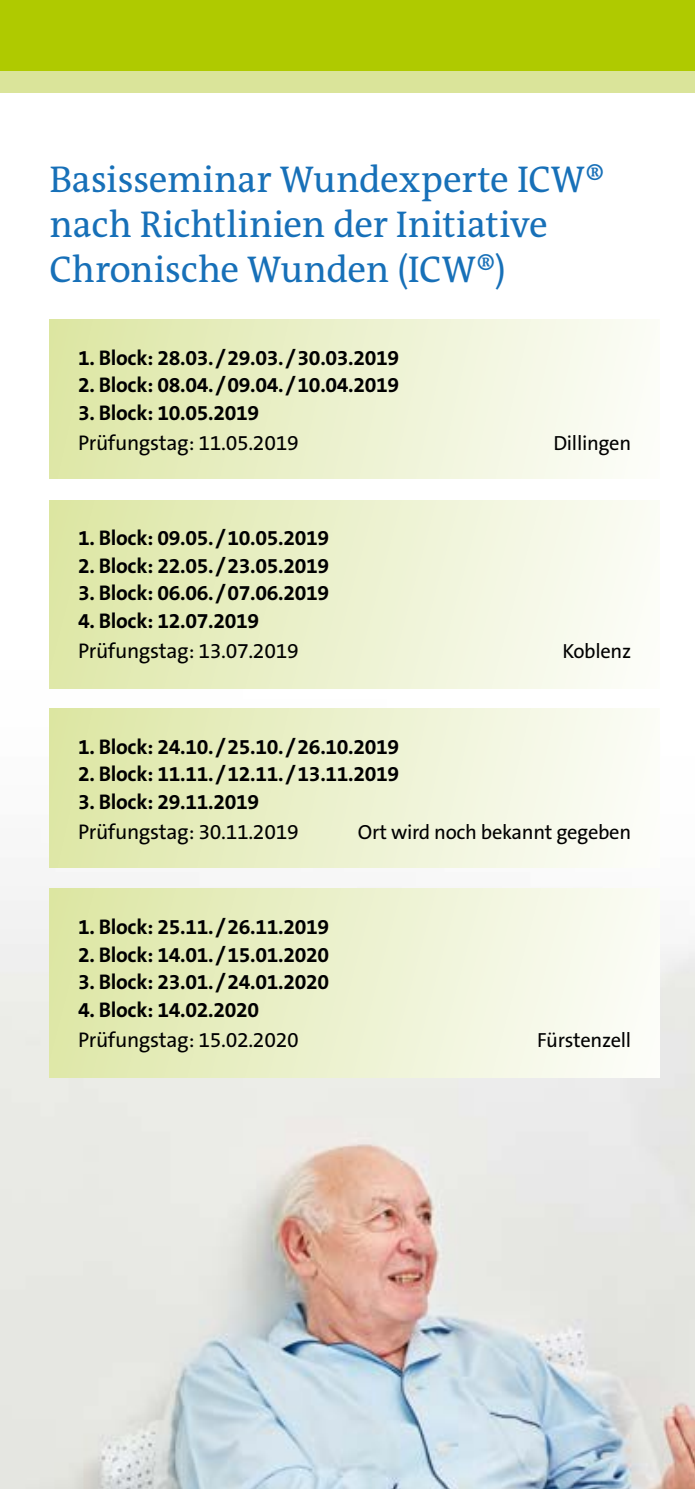
<style>
.page{position:relative;width:695px;height:1489px;background:#fff}
.page>*{position:absolute;margin:0;border:0;box-sizing:border-box;transform-origin:0 0}
.t1{font:37.5px/45px "The Antiqua B";letter-spacing:-.01em;color:#1770b8}
.t2{font:700 21.25px "The Sans B7";letter-spacing:-.015em;color:#000}
.t3{font:21.25px "The Sans B5 Plain";letter-spacing:-.015em;color:#000}
.t4{font:20.5px "The Sans B5 Plain";letter-spacing:-.015em;color:#000}
</style>
<div class="page">
<img style="left:0;top:92px;width:694px;height:1396px">
<div style="left:0;top:0;width:694px;height:92px;background:#dae49a"></div>
<div style="left:0;top:0;width:694px;height:71px;background:#afca00"></div>
<div style="left:50px;top:320px;width:609px;height:158px;background:linear-gradient(to right,#dde6a5,#fcfdf9)"></div>
<div style="left:50px;top:708px;width:609px;height:159px;background:linear-gradient(to right,#dde6a5,#fcfdf9)"></div>
<div style="left:50px;top:500px;width:609px;height:188px;background:linear-gradient(to right,#dde7a6,#fcfdf9)"></div>
<div style="left:50px;top:888px;width:609px;height:189px;background:linear-gradient(to right,#dde7a6,#fcfdf9)"></div>
<h1 class="t1" style="left:50px;top:155px;width:557px">Basisseminar Wundexperte ICW® nach Richtlinien der Initiative<br>Chronische Wunden (ICW®)</h1>
<p class="t2" style="left:78px;top:346px;width:323px">1. Block: 28.03./29.03./30.03.2019</p>
<p class="t2" style="left:78px;top:374px;width:323px">2. Block: 08.04./09.04./10.04.2019</p>
<p class="t2" style="left:78px;top:401px;width:183px">3. Block: 10.05.2019</p>
<p class="t3" style="left:78px;top:431px;width:222px">Prüfungstag: 11.05.2019</p>
<p class="t4" style="left:553px;top:432px;width:79px">Dillingen</p>
<p class="t2" style="left:78px;top:526px;width:253px">1. Block: 09.05./10.05.2019</p>
<p class="t2" style="left:78px;top:554px;width:253px">2. Block: 22.05./23.05.2019</p>
<p class="t2" style="left:78px;top:581px;width:253px">3. Block: 06.06./07.06.2019</p>
<p class="t2" style="left:78px;top:609px;width:183px">4. Block: 12.07.2019</p>
<p class="t3" style="left:78px;top:639px;width:222px">Prüfungstag: 13.07.2019</p>
<p class="t4" style="left:562px;top:639px;width:70px">Koblenz</p>
<p class="t2" style="left:78px;top:735px;width:323px">1. Block: 24.10./25.10./26.10.2019</p>
<p class="t2" style="left:78px;top:762px;width:323px">2. Block: 11.11./12.11./13.11.2019</p>
<p class="t2" style="left:78px;top:790px;width:183px">3. Block: 29.11.2019</p>
<p class="t3" style="left:78px;top:820px;width:222px">Prüfungstag: 30.11.2019</p>
<p class="t4" style="left:358px;top:820px;width:275px">Ort wird noch bekannt gegeben</p>
<p class="t2" style="left:78px;top:915px;width:253px">1. Block: 25.11./26.11.2019</p>
<p class="t2" style="left:78px;top:942px;width:253px">2. Block: 14.01./15.01.2020</p>
<p class="t2" style="left:78px;top:970px;width:253px">3. Block: 23.01./24.01.2020</p>
<p class="t2" style="left:78px;top:997px;width:183px">4. Block: 14.02.2020</p>
<p class="t3" style="left:78px;top:1027px;width:222px">Prüfungstag: 15.02.2020</p>
<p class="t4" style="left:537px;top:1028px;width:95px">Fürstenzell</p>
</div>
